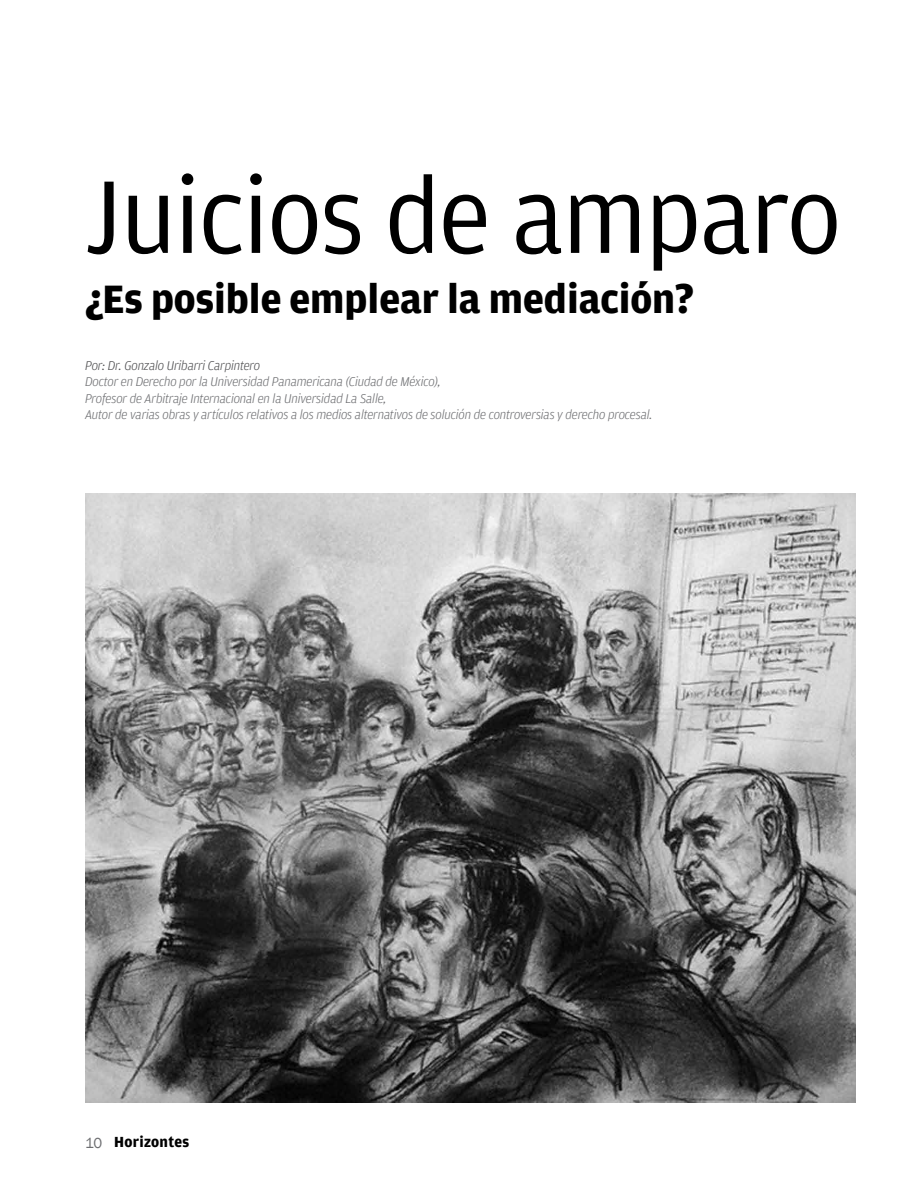
<style>
.page{position:relative;width:918px;height:1188px;background:#fff}
.page>*{position:absolute;margin:0;border:0;box-sizing:border-box;transform-origin:0 0}
.t1{font:109.5px "Amplitude";color:#000}
.t2{font:700 42px "Amplitude";color:#000}
.t3{font:700 15.45px "Amplitude";letter-spacing:.02em;color:#000}
.t4{font:15px "Franklin Gothic";color:#6d6e71}
.t5{font:italic 300 13.5px/16.5px "Amplitude";color:#6d6e71}
.t6{font:italic 300 13.5px "Amplitude";color:#4d4d4f}
</style>
<div class="page">
<img style="left:85px;top:494px;width:770px;height:609px">
<h1 class="t1" style="left:85px;top:156px;width:757px">Juicios de amparo</h1>
<h2 class="t2" style="left:85px;top:276px;width:611px">¿Es posible emplear la mediación?</h2>
<p class="t6" style="left:85px;top:358px;width:177px">Por: Dr. Gonzalo Uribarri Carpintero</p>
<p class="t5" style="left:85px;top:373px;width:569px">Doctor en Derecho por la Universidad Panamericana (Ciudad de México),<br>Profesor de Arbitraje Internacional en la Universidad La Salle,<br>Autor de varias obras y artículos relativos a los medios alternativos de solución de controversias y derecho procesal.</p>
<p class="t4" style="left:85px;top:1133px;width:19px">10</p>
<p class="t3" style="left:114px;top:1133px;width:77px">Horizontes</p>
</div>
